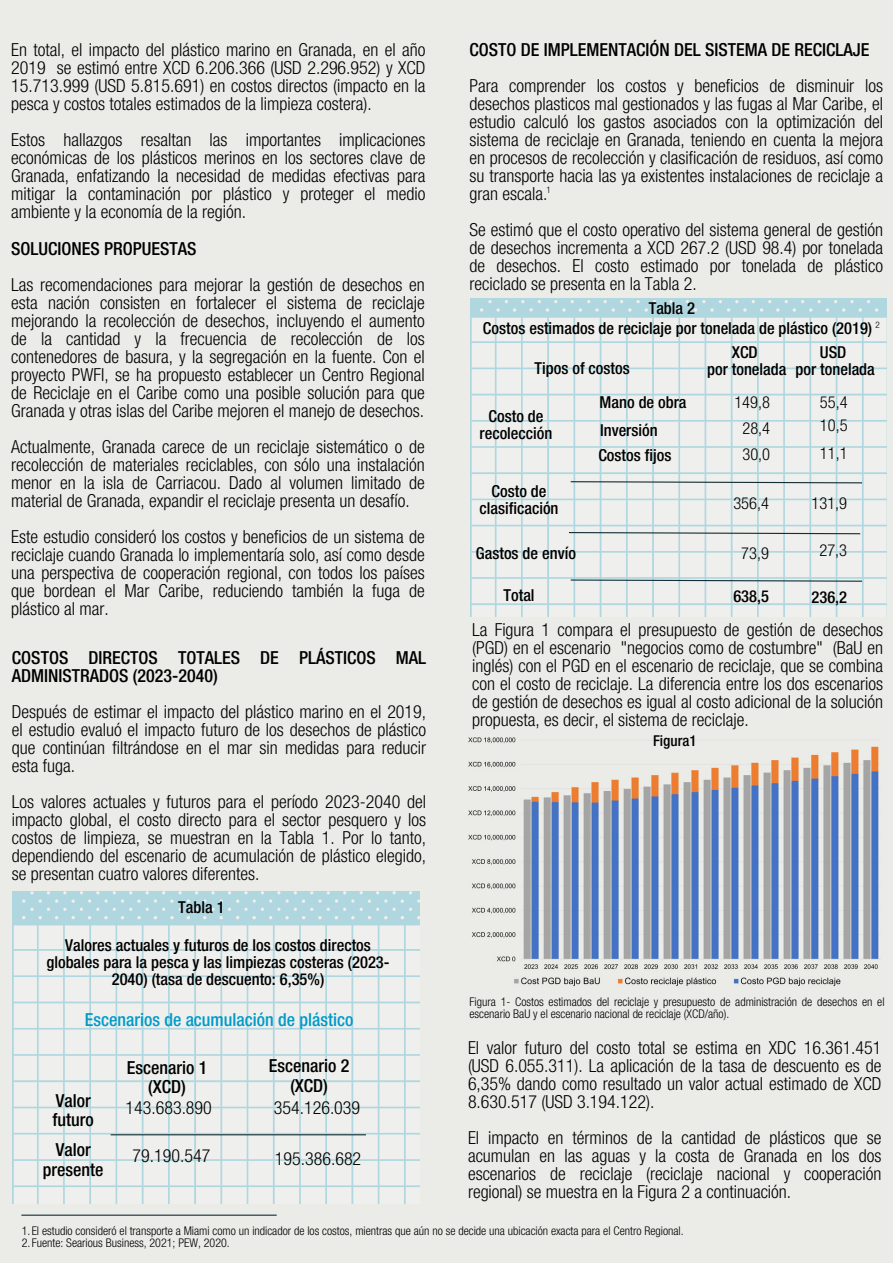
<style>
.page{position:relative;width:893px;height:1264px;background:#fff}
.page>*{position:absolute;margin:0;border:0;box-sizing:border-box;transform-origin:0 0}
.t1{font:300 condensed 18px/18px "Helvetica Neue LT Std";color:#000;text-align:justify}
.t2{font:500 condensed 18px/19px "Helvetica Neue LT Std";color:#000}
.t3{font:500 condensed 18px "Helvetica Neue LT Std";color:#009ac9}
.t4{font:500 condensed 16.5px/16.8px "Helvetica Neue LT Std";color:#000;text-align:center}
.t5{font:300 condensed 16.5px "Helvetica Neue LT Std";color:#000}
.t6{font:500 condensed 15px "Helvetica Neue LT Std";color:#000}
.t7{font:300 condensed 12px/12px "Helvetica Neue LT Std";color:#000}
.t8{font:300 condensed 9px "Helvetica Neue LT Std";color:#000}
</style>
<div class="page">
<div style="left:0;top:0;width:892px;height:1262px;background:#ebece8"></div>
<hr style="left:21px;top:1214px;width:256px;height:1px;background:#132e34">
<svg style="left:13px;top:891px;width:407px;height:312px"></svg>
<hr style="left:111px;top:1134px;width:255px;height:1px;background:#132e34">
<svg style="left:470px;top:298px;width:416px;height:318px"></svg>
<svg style="left:569px;top:579px;width:294px;height:3px"></svg>
<svg style="left:567px;top:531px;width:294px;height:4px"></svg>
<svg style="left:569px;top:480px;width:294px;height:4px"></svg>
<img style="left:468px;top:737px;width:411px;height:249px">
<p class="t1" style="left:11px;top:43px;width:416px">En total, el impacto del plástico marino en Granada, en el año 2019 se estimó entre XCD 6.206.366 (USD 2.296.952) y XCD 15.713.999 (USD 5.815.691) en costos directos (impacto en la pesca y costos totales estimados de la limpieza costera).</p>
<p class="t1" style="left:11px;top:133px;width:416px">Estos hallazgos resaltan las importantes implicaciones económicas de los plásticos merinos en los sectores clave de Granada, enfatizando la necesidad de medidas efectivas para mitigar la contaminación por plástico y proteger el medio ambiente y la economía de la región.</p>
<p class="t2" style="left:11px;top:242px;width:187px">SOLUCIONES PROPUESTAS</p>
<p class="t1" style="left:11px;top:278px;width:415px">Las recomendaciones para mejorar la gestión de desechos en esta nación consisten en fortalecer el sistema de reciclaje mejorando la recolección de desechos, incluyendo el aumento de la cantidad y la frecuencia de recolección de los contenedores de basura, y la segregación en la fuente. Con el proyecto PWFI, se ha propuesto establecer un Centro Regional de Reciclaje en el Caribe como una posible solución para que Granada y otras islas del Caribe mejoren el manejo de desechos.</p>
<p class="t1" style="left:11px;top:440px;width:415px">Actualmente, Granada carece de un reciclaje sistemático o de recolección de materiales reciclables, con sólo una instalación menor en la isla de Carriacou. Dado al volumen limitado de material de Granada, expandir el reciclaje presenta un desafío.</p>
<p class="t1" style="left:11px;top:530px;width:415px">Este estudio consideró los costos y beneficios de un sistema de reciclaje cuando Granada lo implementaría solo, así como desde una perspectiva de cooperación regional, con todos los países que bordean el Mar Caribe, reduciendo también la fuga de plástico al mar.</p>
<p class="t2" style="left:12px;top:651px;width:415px;line-height:18px">COSTOS DIRECTOS TOTALES DE PLÁSTICOS MAL<br>ADMINISTRADOS (2023-2040)</p>
<p class="t1" style="left:12px;top:705px;width:416px">Después de estimar el impacto del plástico marino en el 2019, el estudio evaluó el impacto futuro de los desechos de plástico que continúan filtrándose en el mar sin medidas para reducir esta fuga.</p>
<p class="t1" style="left:12px;top:795px;width:415px">Los valores actuales y futuros para el período 2023-2040 del impacto global, el costo directo para el sector pesquero y los costos de limpieza, se muestran en la Tabla 1. Por lo tanto, dependiendo del escenario de acumulación de plástico elegido, se presentan cuatro valores diferentes.</p>
<p class="t4" style="left:178px;top:900px;width:48px">Tabla 1</p>
<p class="t4" style="left:46px;top:939px;width:344px">Valores actuales y futuros de los costos directos globales para la pesca y las limpiezas costeras (2023-<br>2040) (tasa de descuento: 6,35%)</p>
<p class="t3" style="left:85px;top:1013px;width:270px">Escenarios de acumulación de plástico</p>
<p class="t2" style="left:53px;top:1093px;width:43px">Valor futuro</p>
<p class="t2" style="left:43px;top:1143px;width:62px;text-align:center">Valor presente</p>
<p class="t2" style="left:127px;top:1060px;width:82px">Escenario 1</p>
<p class="t2" style="left:148px;top:1079px;width:39px">(XCD)</p>
<p class="t2" style="left:269px;top:1059px;width:82px">Escenario 2</p>
<p class="t2" style="left:290px;top:1078px;width:39px">(XCD)</p>
<p class="t1" style="left:126px;top:1100px;width:88px">143.683.890</p>
<p class="t1" style="left:274px;top:1100px;width:88px">354.126.039</p>
<p class="t1" style="left:133px;top:1148px;width:79px">79.190.547</p>
<p class="t1" style="left:275px;top:1151px;width:88px">195.386.682</p>
<p class="t2" style="left:469px;top:43px;width:401px">COSTO DE IMPLEMENTACIÓN DEL SISTEMA DE RECICLAJE</p>
<p class="t1" style="left:469px;top:80px;width:415px">Para comprender los costos y beneficios de disminuir los desechos plasticos mal gestionados y las fugas al Mar Caribe, el estudio calculó los gastos asociados con la optimización del sistema de reciclaje en Granada, teniendo en cuenta la mejora en procesos de recolección y clasificación de residuos, así como su transporte hacia las ya existentes instalaciones de reciclaje a gran escala.</p>
<p class="t1" style="left:469px;top:223px;width:415px">Se estimó que el costo operativo del sistema general de gestión de desechos incrementa a XCD 267.2 (USD 98.4) por tonelada de desechos. El costo estimado por tonelada de plástico reciclado se presenta en la Tabla 2.</p>
<p class="t8" style="left:546px;top:187px;width:6px">1</p>
<p class="t4" style="left:648px;top:302px;width:48px">Tabla 2</p>
<p class="t8" style="left:875px;top:321px;width:6px">2</p>
<p class="t4" style="left:483px;top:322px;width:391px">Costos estimados de reciclaje por tonelada de plástico (2019)</p>
<p class="t4" style="left:534px;top:361px;width:97px">Tipos of costos</p>
<p class="t4" style="left:599px;top:396px;width:88px">Mano de obra</p>
<p class="t4" style="left:600px;top:423px;width:59px">Inversión</p>
<p class="t4" style="left:598px;top:449px;width:74px">Costos fijos</p>
<p class="t4" style="left:479px;top:410px;width:74px">Costo de recolección</p>
<p class="t4" style="left:479px;top:485px;width:80px">Costo de clasificación</p>
<p class="t4" style="left:476px;top:546px;width:102px">Gastos de envío</p>
<p class="t4" style="left:503px;top:588px;width:33px">Total</p>
<p class="t4" style="left:731px;top:346px;width:27px">XCD</p>
<p class="t4" style="left:707px;top:363px;width:81px">por tonelada</p>
<p class="t5" style="left:734px;top:396px;width:37px">149,8</p>
<p class="t5" style="left:742px;top:422px;width:29px">28,4</p>
<p class="t5" style="left:742px;top:448px;width:29px">30,0</p>
<p class="t5" style="left:733px;top:497px;width:37px">356,4</p>
<p class="t5" style="left:741px;top:547px;width:29px">73,9</p>
<p class="t4" style="left:733px;top:590px;width:37px">638,5</p>
<p class="t4" style="left:819px;top:346px;width:28px">USD</p>
<p class="t4" style="left:795px;top:363px;width:81px">por tonelada</p>
<p class="t5" style="left:819px;top:396px;width:29px">55,4</p>
<p class="t5" style="left:819px;top:419px;width:29px">10,5</p>
<p class="t5" style="left:819px;top:447px;width:29px">11,1</p>
<p class="t5" style="left:811px;top:497px;width:37px">131,9</p>
<p class="t5" style="left:819px;top:543px;width:29px">27,3</p>
<p class="t4" style="left:811px;top:591px;width:37px">236,2</p>
<p class="t1" style="left:472px;top:623px;width:412px">La Figura 1 compara el presupuesto de gestión de desechos (PGD) en el escenario "negocios como de costumbre" (BaU en inglés) con el PGD en el escenario de reciclaje, que se combina con el costo de reciclaje. La diferencia entre los dos escenarios de gestión de desechos es igual al costo adicional de la solución propuesta, es decir, el sistema de reciclaje.</p>
<p class="t6" style="left:653px;top:734px;width:45px">Figura1</p>
<p class="t7" style="left:469px;top:997px;width:416px">Figura 1- Costos estimados del reciclaje y presupuesto de administración de desechos en el escenario BaU y el escenario nacional de reciclaje (XCD/año).</p>
<p class="t1" style="left:468px;top:1040px;width:415px">El valor futuro del costo total se estima en XDC 16.361.451 (USD 6.055.311). La aplicación de la tasa de descuento es de 6,35% dando como resultado un valor actual estimado de XCD 8.630.517 (USD 3.194.122).</p>
<p class="t1" style="left:468px;top:1130px;width:415px">El impacto en términos de la cantidad de plásticos que se acumulan en las aguas y la costa de Granada en los dos escenarios de reciclaje (reciclaje nacional y cooperación regional) se muestra en la Figura 2 a continuación.</p>
<p class="t7" style="left:22px;top:1225px;width:663px">1.El estudio consideró el transporte a Miami como un indicador de los costos, mientras que aún no se decide una ubicación exacta para el Centro Regional.</p>
<p class="t7" style="left:22px;top:1237px;width:209px">2.Fuente: Searious Business, 2021; PEW, 2020.</p>
</div>
